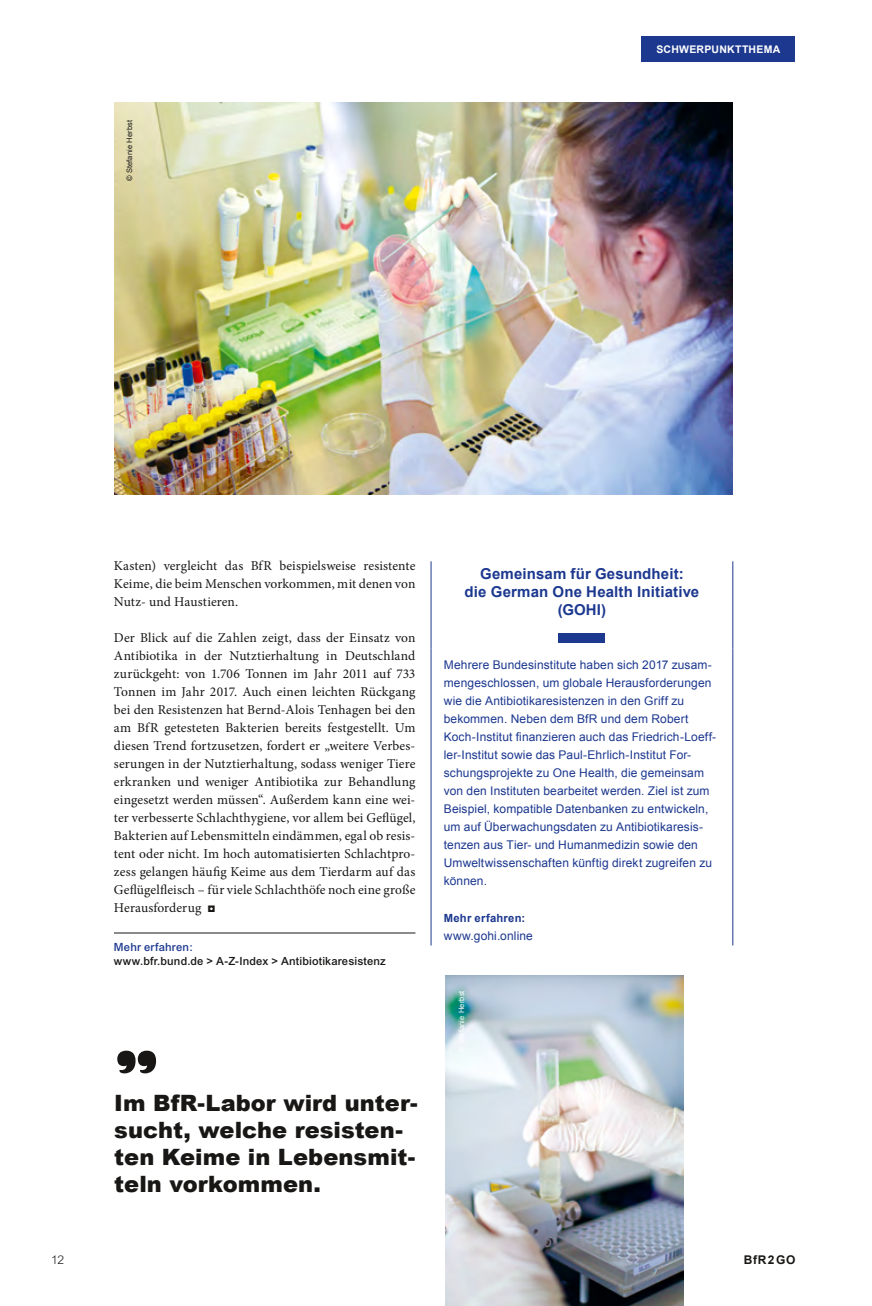
<style>
.page{position:relative;width:872px;height:1306px;background:#fff}
.page>*{position:absolute;margin:0;border:0;box-sizing:border-box;transform-origin:0 0}
.t1{font:900 54px "Stanley Slab";color:#181716}
.t2{font:900 22.5px/27px "Arial";color:#181716}
.t3{font:700 15px/18px "Arial";letter-spacing:.01em;color:#1c388f;text-align:center}
.t4{font:13.5px/18px "Minion Pro";letter-spacing:.005em;color:#181716;text-align:justify}
.t5{font:12px/18px "Arial";letter-spacing:.01em;color:#1c388f}
.t6{font:700 12px "Arial";color:#181716}
.t7{font:300 12px "Arial";color:#181716}
.t8{font:500 11.25px "Arial";letter-spacing:.015em;color:#181716}
.t9{font:700 11.25px "Arial";letter-spacing:.02em;color:#1c388f}
.t10{font:500 11.25px "Arial";letter-spacing:.015em;color:#1c388f}
.t11{font:700 10.5px "Arial";letter-spacing:.025em;color:#fff}
.t12{font:7.5px "Arial";letter-spacing:.02em;color:#fff}
.t13{font:7.5px "Arial";letter-spacing:.02em;color:#181716}
.s1{font-family:"Arial";font-weight:900}
</style>
<div class="page">
<hr style="left:431px;top:561px;width:1px;height:87px;background:#1c388f">
<hr style="left:732px;top:561px;width:1px;height:87px;background:#1c388f">
<hr style="left:431px;top:648px;width:1px;height:297px;background:#1c388f">
<hr style="left:732px;top:648px;width:1px;height:297px;background:#1c388f">
<div style="left:559px;top:633px;width:46px;height:9px;background:#1c388f"></div>
<img style="left:114px;top:102px;width:618px;height:392px">
<img style="left:446px;top:975px;width:238px;height:330px">
<hr style="left:114px;top:932px;width:301px;height:1px;background:#181716">
<div style="left:641px;top:37px;width:154px;height:25px;background:#1c388f"></div>
<p class="t13" style="left:125px;top:181px;width:63px;rotate:-90deg">© Stefanie Herbst</p>
<p class="t11" style="left:656px;top:43px;width:125px">SCHWERPUNKTTHEMA</p>
<p class="t4" style="left:114px;top:557px;width:303px">Kasten) vergleicht das BfR beispielsweise resistente Keime, die beim Menschen vorkommen, mit denen von Nutz- und Haustieren.</p>
<p class="t4" style="left:114px;top:629px;width:303px">Der Blick auf die Zahlen zeigt, dass der Einsatz von Antibiotika in der Nutztierhaltung in Deutschland zurückgeht: von 1.706 Tonnen im Jahr 2011 auf 733<br>Tonnen im Jahr 2017. Auch einen leichten Rückgang bei den Resistenzen hat Bernd-Alois Tenhagen bei den am BfR getesteten Bakterien bereits festgestellt. Um diesen Trend fortzusetzen, fordert er „weitere Verbes&shy;serungen in der Nutztierhaltung, sodass weniger Tiere erkranken und weniger Antibiotika zur Behandlung eingesetzt werden müssen“. Außerdem kann eine wei&shy;ter verbesserte Schlachthygiene, vor allem bei Geflügel, Bakterien auf Lebensmitteln eindämmen, egal ob resis&shy;tent oder nicht. Im hoch automatisierten Schlachtpro&shy;zess gelangen häufig Keime aus dem Tierdarm auf das Geflügelfleisch – für viele Schlachthöfe noch eine große Herausforderug <span class="s1">◘</span></p>
<p class="t10" style="left:114px;top:940px;width:80px">Mehr erfahren:</p>
<p class="t8" style="left:114px;top:954px;width:273px">www.bfr.bund.de &gt; A-Z-Index &gt; Antibiotikaresistenz</p>
<h1 class="t1" style="left:114px;top:1001px;width:46px">„</h1>
<h2 class="t2" style="left:114px;top:1088px;width:305px">Im BfR-Labor wird unter&shy;sucht, welche resisten&shy;ten Keime in Lebensmit&shy;teln vorkommen.</h2>
<p class="t3" style="left:464px;top:565px;width:236px">Gemeinsam für Gesundheit:<br>die German One Health Initiative (GOHI)</p>
<p class="t5" style="left:444px;top:656px;width:274px">Mehrere Bundesinstitute haben sich 2017 zusam&shy;mengeschlossen, um globale Herausforderungen wie die Antibiotikaresistenzen in den Griff zu bekommen. Neben dem BfR und dem Robert Koch-Institut finanzieren auch das Friedrich-Loeff&shy;ler-Institut sowie das Paul-Ehrlich-Institut For&shy;schungsprojekte zu One Health, die gemeinsam von den Instituten bearbeitet werden. Ziel ist zum Beispiel, kompatible Datenbanken zu entwickeln, um auf Überwachungsdaten zu Antibiotikaresis&shy;tenzen aus Tier- und Humanmedizin sowie den Umweltwissenschaften künftig direkt zugreifen zu können.</p>
<p class="t9" style="left:444px;top:910px;width:83px">Mehr erfahren:</p>
<p class="t5" style="left:444px;top:926px;width:91px">www.gohi.online</p>
<p class="t12" style="left:456px;top:1051px;width:63px;rotate:-90deg">© Stefanie Herbst</p>
<p class="t7" style="left:51px;top:1252px;width:15px">12</p>
<p class="t6" style="left:744px;top:1251px;width:53px">BfR 2 GO</p>
</div>
